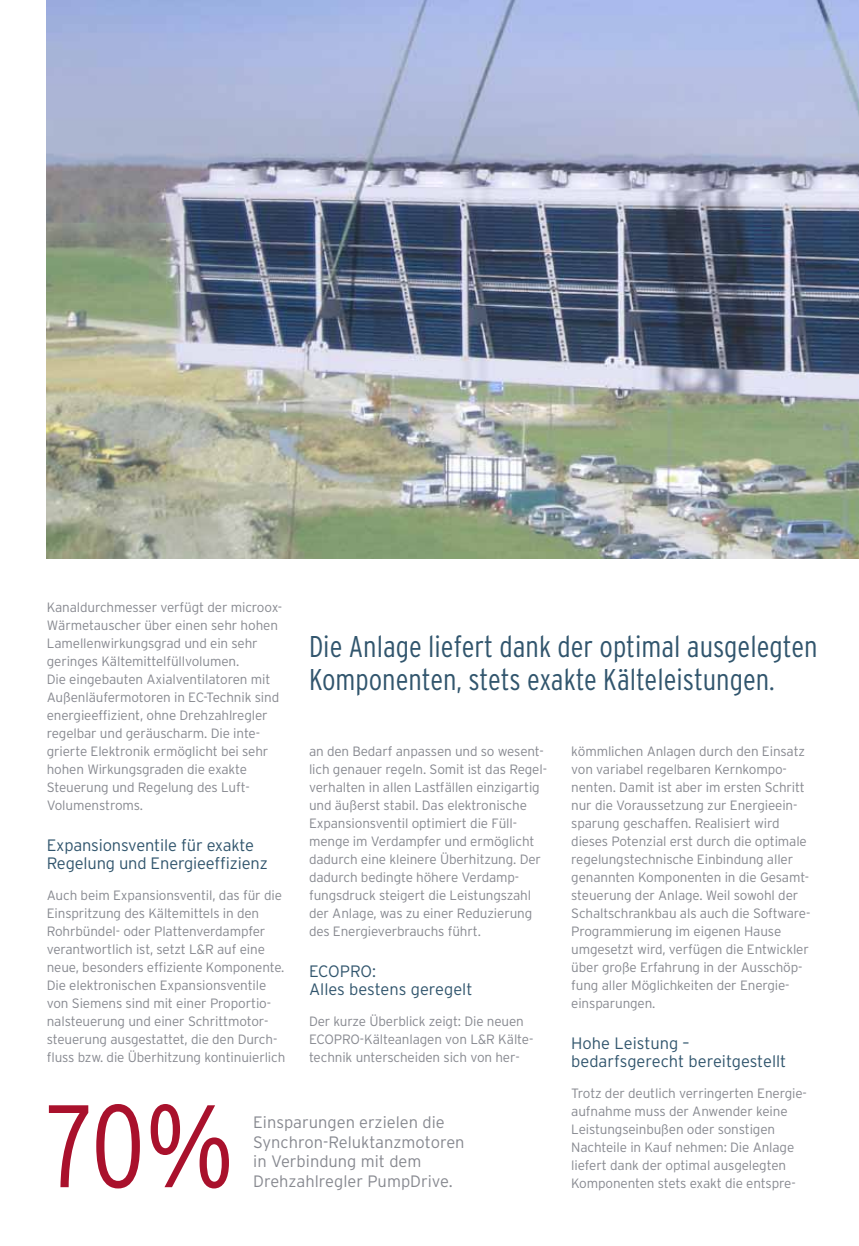
<style>
.page{position:relative;width:859px;height:1246px;background:#fff}
.page>*{position:absolute;margin:0;border:0;box-sizing:border-box;transform-origin:0 0}
.t1{font:300 condensed 117px "Interstate";color:#a9112c}
.t2{font:300 condensed 30px/33px "Interstate";color:#31556d}
.t3{font:300 16.5px/18px "Interstate";letter-spacing:-.01em;color:#31556d}
.t4{font:300 16.5px/19.5px "Interstate";color:#878990}
.t5{font:300 13.5px/18px "Interstate";letter-spacing:-.01em;color:#878990}
</style>
<div class="page">
<img style="left:47px;top:0;width:812px;height:559px">
<p class="t5" style="left:47px;top:598px;width:236px">Kanaldurchmesser verfügt der microox-Wärmetauscher über einen sehr hohen Lamellenwirkungsgrad und ein sehr geringes Kältemittelfüllvolumen.<br>Die eingebauten Axialventilatoren mit Außenläufermotoren in EC-Technik sind energieeffizient, ohne Drehzahlregler regelbar und geräuscharm. Die inte&shy;grierte Elektronik ermöglicht bei sehr hohen Wirkungsgraden die exakte Steuerung und Regelung des Luft-Volumenstroms.</p>
<p class="t3" style="left:47px;top:836px;width:222px">Expansionsventile für exakte<br>Regelung und Energieeffizienz</p>
<p class="t5" style="left:47px;top:886px;width:240px">Auch beim Expansionsventil, das für die Einspritzung des Kältemittels in den Rohrbündel- oder Plattenverdampfer verantwortlich ist, setzt L&amp;R auf eine neue, besonders effiziente Komponente.<br>Die elektronischen Expansionsventile von Siemens sind mit einer Proportio&shy;nalsteuerung und einer Schrittmotor&shy;steuerung ausgestattet, die den Durch&shy;fluss bzw. die Überhitzung kontinuierlich</p>
<h2 class="t2" style="left:309px;top:629px;width:510px">Die Anlage liefert dank der optimal ausgelegten<br>Komponenten, stets exakte Kälteleistungen.</h2>
<p class="t5" style="left:309px;top:742px;width:239px">an den Bedarf anpassen und so wesent&shy;lich genauer regeln. Somit ist das Regel&shy;verhalten in allen Lastfällen einzigartig und äußerst stabil. Das elektronische Expansionsventil optimiert die Füll&shy;menge im Verdampfer und ermöglicht dadurch eine kleinere Überhitzung. Der dadurch bedingte höhere Verdamp&shy;fungsdruck steigert die Leistungszahl der Anlage, was zu einer Reduzierung des Energieverbrauchs führt.</p>
<p class="t3" style="left:309px;top:962px;width:165px">ECOPRO:<br>Alles bestens geregelt</p>
<p class="t5" style="left:309px;top:1012px;width:226px">Der kurze Überblick zeigt: Die neuen<br>ECOPRO-Kälteanlagen von L&amp;R Kälte&shy;technik unterscheiden sich von her-</p>
<p class="t5" style="left:571px;top:742px;width:240px">kömmlichen Anlagen durch den Einsatz von variabel regelbaren Kernkompo&shy;nenten. Damit ist aber im ersten Schritt nur die Voraussetzung zur Energieein&shy;sparung geschaffen. Realisiert wird dieses Potenzial erst durch die optimale regelungstechnische Einbindung aller genannten Komponenten in die Gesamt&shy;steuerung der Anlage. Weil sowohl der Schaltschrankbau als auch die Software-Programmierung im eigenen Hause umgesetzt wird, verfügen die Entwickler über große Erfahrung in der Ausschöp&shy;fung aller Möglichkeiten der Energie&shy;einsparungen.</p>
<p class="t3" style="left:571px;top:1034px;width:217px">Hohe Leistung – bedarfsgerecht bereitgestellt</p>
<p class="t5" style="left:571px;top:1084px;width:237px">Trotz der deutlich verringerten Energie&shy;aufnahme muss der Anwender keine Leistungseinbußen oder sonstigen Nachteile in Kauf nehmen: Die Anlage liefert dank der optimal ausgelegten Komponenten stets exakt die entspre-</p>
<h1 class="t1" style="left:47px;top:1080px;width:189px">70%</h1>
<p class="t4" style="left:253px;top:1113px;width:213px">Einsparungen erzielen die<br>Synchron-Reluktanzmotoren in Verbindung mit dem<br>Drehzahlregler PumpDrive.</p>
</div>
